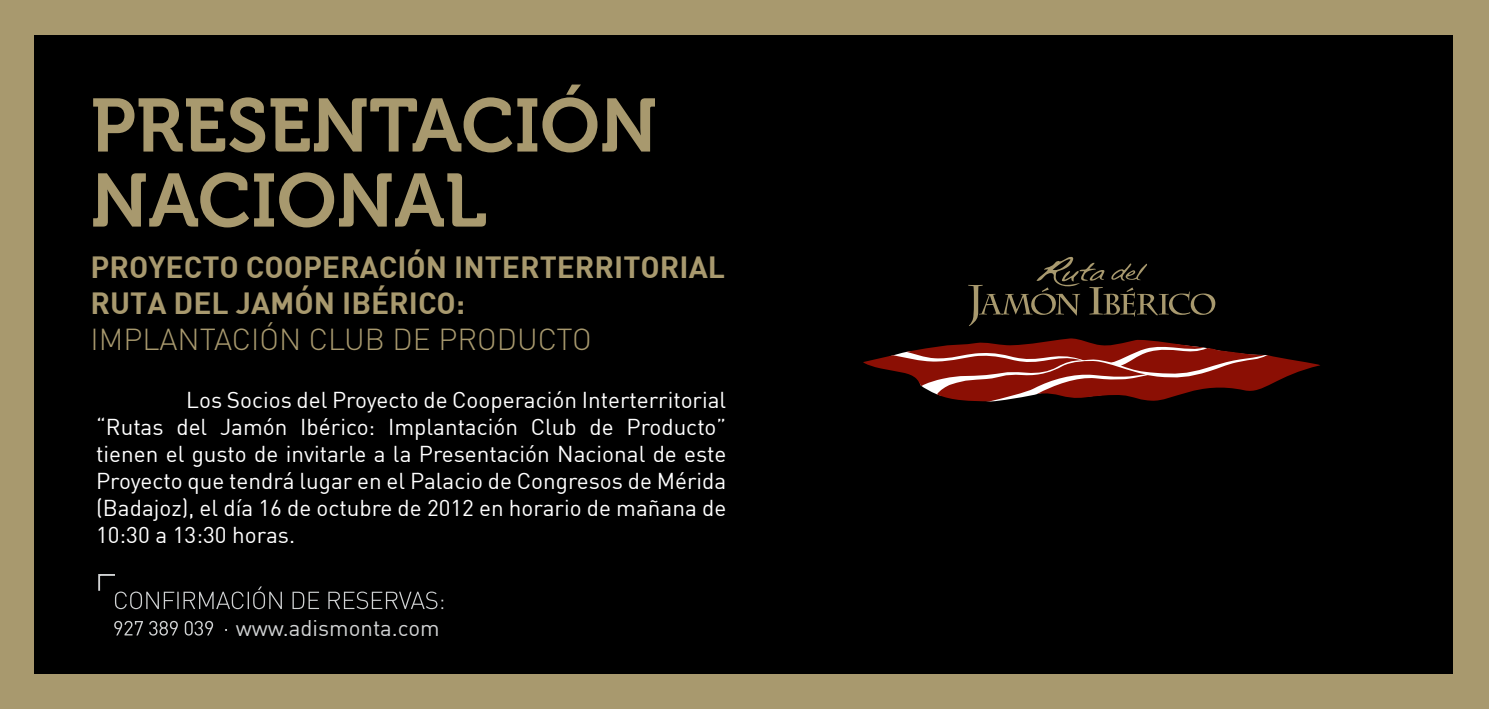
<style>
.page{position:relative;width:1489px;height:709px;background:#fff}
.page>*{position:absolute;margin:0;border:0;box-sizing:border-box;transform-origin:0 0}
.t1{font:75px/75px "Museo 700";color:#a8996e}
.t2{font:30px/36px "DIN Bold";color:#a8996e}
.t3{font:300 30px "DIN";color:#a8996e}
.t4{font:22.5px/27px "DIN";color:#fff;text-align:justify}
.t5{font:22.25px "DIN";color:#d1d3d4}
</style>
<div class="page">
<div style="left:0;top:0;width:1488px;height:709px;background:#a8996e"></div>
<div style="left:35px;top:35px;width:1417px;height:638px;background:#000"></div>
<svg style="left:968px;top:257px;width:247px;height:69px"></svg>
<svg style="left:863px;top:338px;width:457px;height:64px"></svg>
<svg style="left:114px;top:621px;width:113px;height:14px"></svg>
<svg style="left:98px;top:574px;width:345px;height:35px"></svg>
<h1 class="t1" style="left:91px;top:89px;width:568px">PRESENTACIÓN<br>NACIONAL</h1>
<h2 class="t2" style="left:91px;top:248px;width:636px">PROYECTO COOPERACIÓN INTERTERRITORIAL<br>RUTA DEL JAMÓN IBÉRICO:</h2>
<h2 class="t3" style="left:91px;top:321px;width:502px">IMPLANTACIÓN CLUB DE PRODUCTO</h2>
<p class="t4" style="left:96px;top:386px;width:631px;text-indent:90px">Los Socios del Proyecto de Cooperación Interterritorial “Rutas del Jamón Ibérico: Implantación Club de Producto” tienen el gusto de invitarle a la Presentación Nacional de este Proyecto que tendrá lugar en el Palacio de Congresos de Mérida (Badajoz), el día 16 de octubre de 2012 en horario de mañana de 10:30 a 13:30 horas.</p>
<p class="t5" style="left:236px;top:613px;width:205px">www.adismonta.com</p>
</div>
